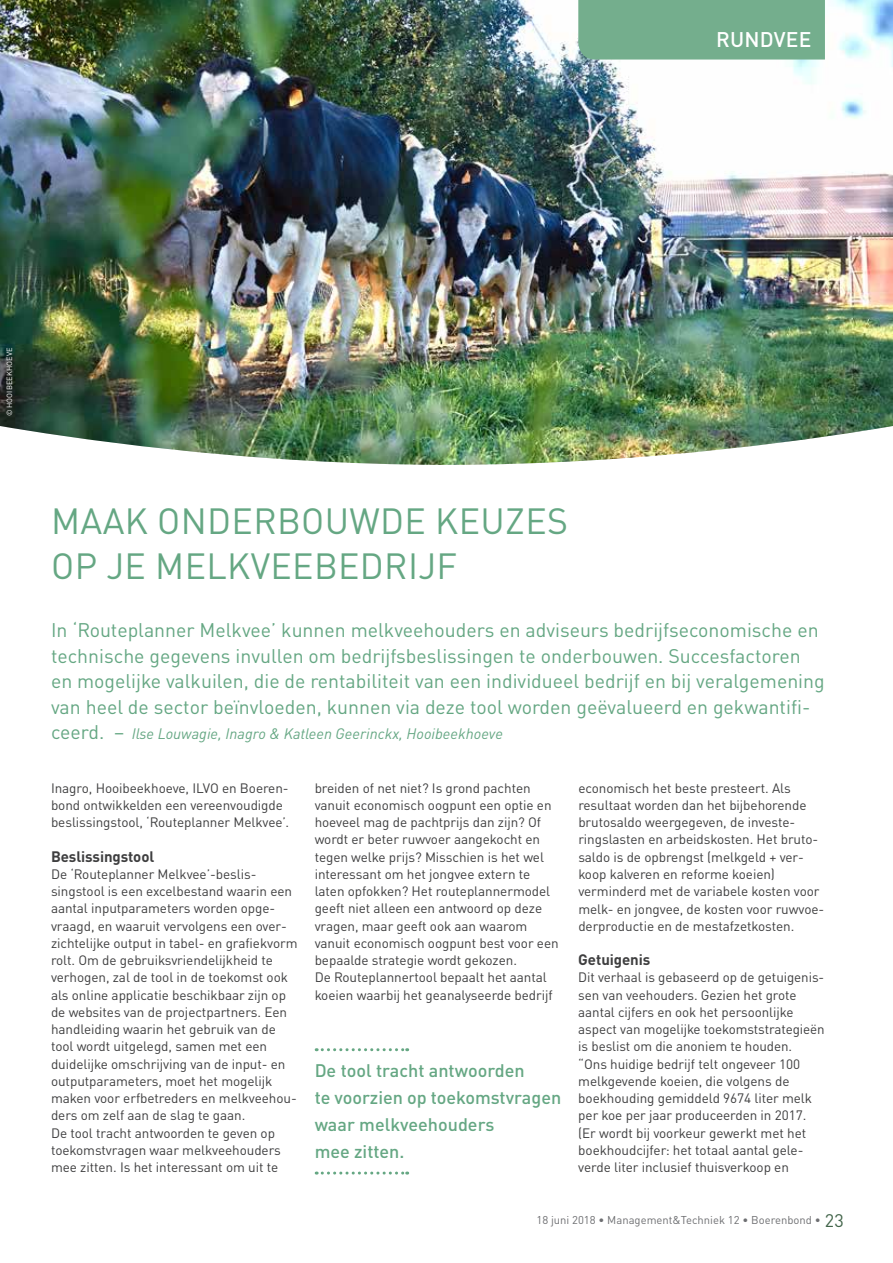
<style>
.page{position:relative;width:893px;height:1263px;background:#fff}
.page>*{position:absolute;margin:0;border:0;box-sizing:border-box;transform-origin:0 0}
.t1{font:36px/45px "DINOT";letter-spacing:.01em;color:#65a783}
.t2{font:500 21px "DINOT";letter-spacing:.01em;color:#fff}
.t3{font:19.5px/25.5px "DINOT";color:#65a783}
.t4{font:500 18px/27px "DINOT";color:#65a783}
.t5{font:italic 15px "DINOT";color:#65a783}
.t6{font:700 15px "DINOT";letter-spacing:-.005em;color:#3e3e3f}
.t7{font:13.5px/17.2px "DINOT";letter-spacing:-.005em;color:#3e3e3f}
.t8{font:11.25px "DINOT";color:#6e6f72}
.t9{font:7.5px "DINOT";letter-spacing:.01em;color:#fff}
.s1{font-style:normal;font-size:19.5px}
.s2{font-size:18px;color:#416449}
</style>
<div class="page">
<img style="left:0;top:0;width:893px;height:465px">
<div style="left:578px;top:0;width:247px;height:60px;background:#74ae8d"></div>
<svg style="left:316px;top:1048px;width:92px;height:3px"></svg>
<svg style="left:316px;top:1171px;width:92px;height:3px"></svg>
<h2 class="t2" style="left:716px;top:26px;width:97px">RUNDVEE</h2>
<p class="t9" style="left:5px;top:416px;width:70px;rotate:-90deg">© HOOIBEEKHOEVE</p>
<h1 class="t1" style="left:51px;top:498px;width:518px">MAAK ONDERBOUWDE KEUZES<br>OP JE MELKVEEBEDRIJF</h1>
<p class="t3" style="left:51px;top:617px;width:775px">In ‘Routeplanner Melkvee’ kunnen melkveehouders en adviseurs bedrijfseconomische en technische gegevens invullen om bedrijfsbeslissingen te onderbouwen. Succesfactoren en mogelijke valkuilen, die de rentabiliteit van een individueel bedrijf en bij veralgemening van heel de sector beïnvloeden, kunnen via deze tool worden geëvalueerd en gekwantifi-</p>
<p class="t5" style="left:51px;top:725px;width:453px"><span class="s1">ceerd. –</span> Ilse Louwagie, Inagro &amp; Katleen Geerinckx, Hooibeekhoeve</p>
<p class="t7" style="left:51px;top:779px;width:240px">Inagro, Hooibeekhoeve, ILVO en Boeren&shy;bond ontwikkelden een vereenvoudigde beslissingstool, ‘Routeplanner Melkvee’.</p>
<p class="t6" style="left:51px;top:846px;width:105px">Beslissingstool</p>
<p class="t7" style="left:51px;top:865px;width:248px">De ‘Routeplanner Melkvee’-beslis&shy;singstool is een excelbestand waarin een aantal inputparameters worden opge&shy;vraagd, en waaruit vervolgens een over&shy;zichtelijke output in tabel- en grafiekvorm rolt. Om de gebruiksvriendelijkheid te verhogen, zal de tool in de toekomst ook als online applicatie beschikbaar zijn op de websites van de projectpartners. Een handleiding waarin het gebruik van de tool wordt uitgelegd, samen met een duidelijke omschrijving van de input- en outputparameters, moet het mogelijk maken voor erfbetreders en melkveehou&shy;ders om zelf aan de slag te gaan.<br>De tool tracht antwoorden te geven op toekomstvragen waar melkveehouders mee zitten. Is het interessant om uit te</p>
<p class="t7" style="left:315px;top:779px;width:245px">breiden of net niet? Is grond pachten vanuit economisch oogpunt een optie en hoeveel mag de pachtprijs dan zijn? Of wordt er beter ruwvoer aangekocht en tegen welke prijs? Misschien is het wel interessant om het jongvee extern te laten opfokken? Het routeplannermodel geeft niet alleen een antwoord op deze vragen, maar geeft ook aan waarom vanuit economisch oogpunt best voor een bepaalde strategie wordt gekozen.<br>De Routeplannertool bepaalt het aantal koeien waarbij het geanalyseerde bedrijf</p>
<p class="t7" style="left:578px;top:779px;width:247px">economisch het beste presteert. Als resultaat worden dan het bijbehorende brutosaldo weergegeven, de investe&shy;ringslasten en arbeidskosten. Het bruto&shy;saldo is de opbrengst (melkgeld + ver&shy;koop kalveren en reforme koeien) verminderd met de variabele kosten voor melk- en jongvee, de kosten voor ruwvoe&shy;derproductie en de mestafzetkosten.</p>
<p class="t6" style="left:578px;top:950px;width:74px">Getuigenis</p>
<p class="t7" style="left:578px;top:969px;width:248px">Dit verhaal is gebaseerd op de getuigenis&shy;sen van veehouders. Gezien het grote aantal cijfers en ook het persoonlijke aspect van mogelijke toekomststrategieën is beslist om die anoniem te houden.<br>“Ons huidige bedrijf telt ongeveer 100 melkgevende koeien, die volgens de boekhouding gemiddeld 9674 liter melk per koe per jaar produceerden in 2017. (Er wordt bij voorkeur gewerkt met het boekhoudcijfer: het totaal aantal gele&shy;verde liter inclusief thuisverkoop en</p>
<h3 class="t4" style="left:315px;top:1056px;width:248px">De tool tracht antwoorden<br>te voorzien op toekomstvragen waar melkveehouders<br>mee zitten.</h3>
<p class="t8" style="left:536px;top:1213px;width:309px">18 juni 2018 • Management&amp;Techniek 12 • Boerenbond • <span class="s2">23</span></p>
</div>
